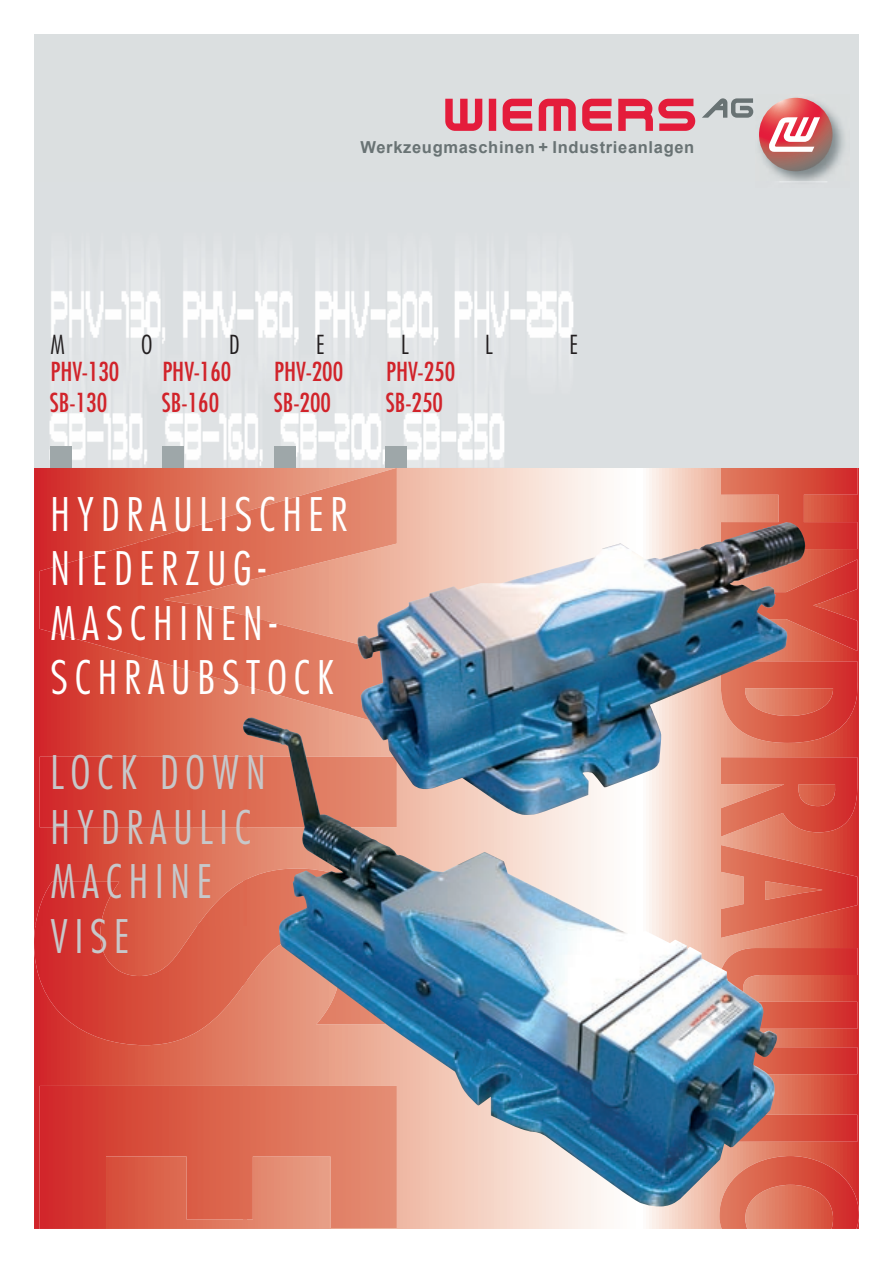
<style>
.page{position:relative;width:893px;height:1263px;background:#fff}
.page>*{position:absolute;margin:0;border:0;box-sizing:border-box;transform-origin:0 0}
.t1{font:300 condensed 45px/54.4px "Futura";letter-spacing:.15em;color:#fff}
.t2{font:300 condensed 45px/54.4px "Futura";letter-spacing:.15em;color:#c7c8ca}
.t3{font:condensed 25.5px "Futura";color:#d1232a}
.t4{font:300 condensed 25.5px "Futura";color:#231f20}
.t5{font:700 16.5px "Arial";letter-spacing:.04em;color:#697374}
</style>
<div class="page">
<svg style="left:34px;top:468px;width:685px;height:761px;background:#eaa395"></svg>
<img style="left:34px;top:923px;width:210px;height:306px">
<img style="left:244px;top:1207px;width:159px;height:22px">
<img style="left:246px;top:619px;width:111px;height:98px">
<img style="left:34px;top:721px;width:106px;height:204px">
<img style="left:190px;top:468px;width:56px;height:457px">
<img style="left:138px;top:517px;width:55px;height:358px">
<img style="left:34px;top:517px;width:106px;height:155px">
<img style="left:244px;top:468px;width:54px;height:153px">
<img style="left:296px;top:468px;width:107px;height:103px">
<img style="left:719px;top:468px;width:140px;height:761px">
<div style="left:34px;top:34px;width:825px;height:434px;background:#dbdfe0"></div>
<img style="left:49px;top:266px;width:525px;height:202px">
<div style="left:50px;top:446px;width:22px;height:22px;background:#9ea7a9"></div>
<div style="left:162px;top:446px;width:21px;height:22px;background:#9ea7a9"></div>
<div style="left:274px;top:446px;width:21px;height:22px;background:#9ea7a9"></div>
<div style="left:386px;top:446px;width:21px;height:22px;background:#9ea7a9"></div>
<img style="left:759px;top:97px;width:86px;height:85px">
<svg style="left:759px;top:98px;width:73px;height:73px;background:#c0605e"></svg>
<svg style="left:769px;top:117px;width:51px;height:35px;background:#e99ea3"></svg>
<svg style="left:445px;top:99px;width:250px;height:32px"></svg>
<svg style="left:702px;top:98px;width:51px;height:20px"></svg>
<img style="left:357px;top:521px;width:449px;height:294px">
<img style="left:242px;top:717px;width:536px;height:490px">
<p class="t5" style="left:361px;top:137px;width:335px">Werkzeugmaschinen + Industrieanlagen</p>
<p class="t4" style="left:50px;top:328px;width:16px">M</p>
<p class="t4" style="left:141px;top:328px;width:13px">O</p>
<p class="t4" style="left:229px;top:328px;width:12px">D</p>
<p class="t4" style="left:316px;top:328px;width:10px">E</p>
<p class="t4" style="left:401px;top:328px;width:9px">L</p>
<p class="t4" style="left:485px;top:328px;width:9px">L</p>
<p class="t4" style="left:569px;top:328px;width:10px">E</p>
<p class="t3" style="left:50px;top:386px;width:59px">SB-130</p>
<p class="t3" style="left:162px;top:386px;width:59px">SB-160</p>
<p class="t3" style="left:274px;top:386px;width:59px">SB-200</p>
<p class="t3" style="left:386px;top:386px;width:59px">SB-250</p>
<p class="t3" style="left:50px;top:356px;width:70px">PHV-130</p>
<p class="t3" style="left:162px;top:356px;width:70px">PHV-160</p>
<p class="t3" style="left:274px;top:356px;width:70px">PHV-200</p>
<p class="t3" style="left:386px;top:356px;width:70px">PHV-250</p>
<h1 class="t1" style="left:50px;top:487px;width:299px">HYDRAULISCHER<br>NIEDERZUG-<br>MASCHINEN-<br>SCHRAUBSTOCK</h1>
<h1 class="t2" style="left:50px;top:745px;width:217px">LOCK DOWN<br>HYDRAULIC<br>MACHINE<br>VISE</h1>
</div>
